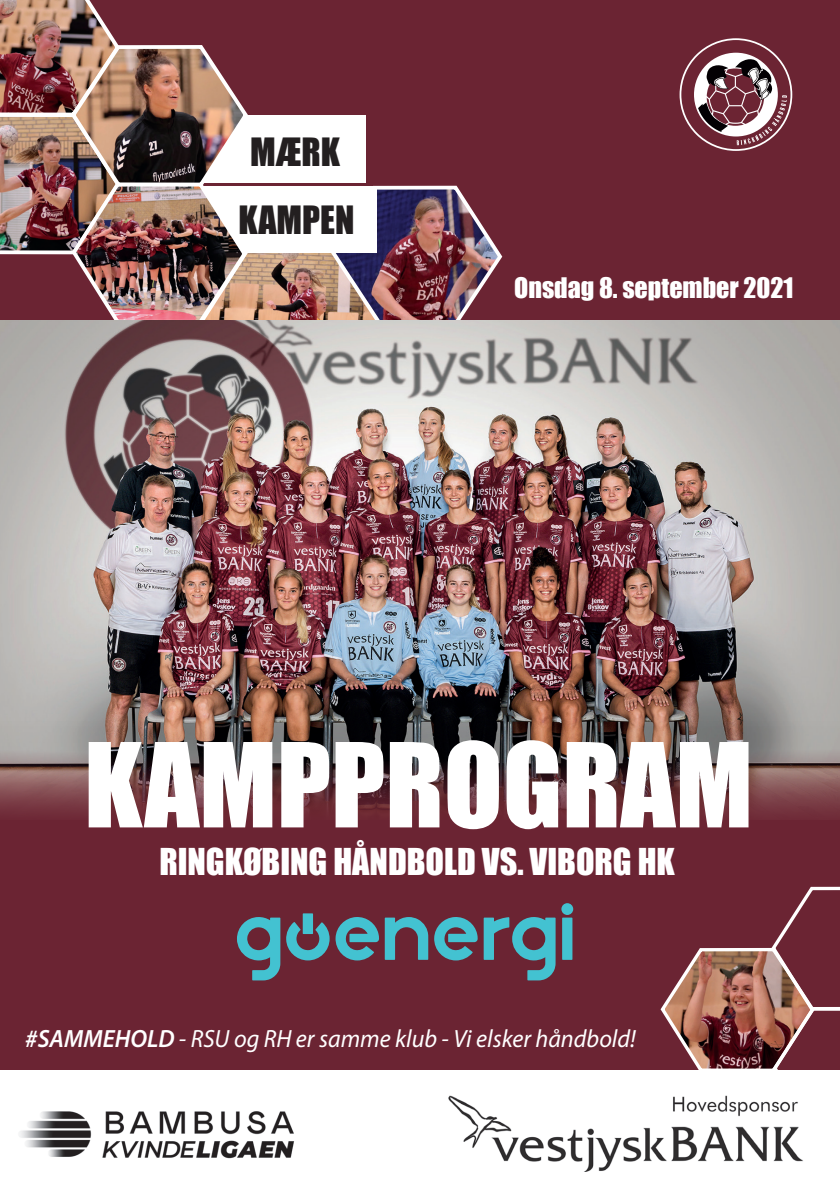
<style>
.page{position:relative;width:840px;height:1191px;background:#fff}
.page>*{position:absolute;margin:0;border:0;box-sizing:border-box;transform-origin:0 0}
.t1{font:108px "Impact";color:#fff}
.t2{font:35.8px "Impact";color:#231f20}
.t3{font:34px "Impact";color:#fff}
.t4{font:26px "Impact";color:#fff}
.t5{font:italic 25px "Myriad Pro";color:#fff}
.s1{font-weight:600}
</style>
<div class="page">
<div style="left:0;top:0;width:839px;height:1070px;background:#6b2433"></div>
<img style="left:0;top:320px;width:839px;height:400px">
<svg style="left:0;top:720px;width:839px;height:220px;background:#68353e"></svg>
<svg style="left:658px;top:883px;width:181px;height:187px;background:#824548"></svg>
<img style="left:19px;top:1111px;width:275px;height:48px">
<svg style="left:679px;top:38px;width:112px;height:113px"></svg>
<img style="left:448px;top:1095px;width:355px;height:76px">
<img style="left:0;top:0;width:504px;height:396px">
<div style="left:302px;top:913px;width:11px;height:21px;background:#43c2d1"></div>
<div style="left:562px;top:917px;width:10px;height:43px;background:#43c2d1"></div>
<svg style="left:237px;top:917px;width:43px;height:63px;background:#537e8d"></svg>
<svg style="left:483px;top:917px;width:72px;height:63px;background:#586e7d"></svg>
<svg style="left:335px;top:916px;width:142px;height:44px;background:#557887"></svg>
<div style="left:561px;top:903px;width:12px;height:12px;background:#43c2d1;border-radius:50%"></div>
<svg style="left:286px;top:922px;width:43px;height:38px;background:#53808f"></svg>
<h2 class="t2" style="left:250px;top:124px;width:91px">MÆRK</h2>
<h2 class="t2" style="left:238px;top:192px;width:117px">KAMPEN</h2>
<p class="t4" style="left:514px;top:267px;width:280px">Onsdag 8. september 2021</p>
<h1 class="t1" style="left:84px;top:701px;width:670px">KAMPPROGRAM</h1>
<h3 class="t3" style="left:159px;top:835px;width:516px">RINGKØBING HÅNDBOLD VS. VIBORG HK</h3>
<p class="t5" style="left:25px;top:1023px;width:611px"><span class="s1">#SAMMEHOLD</span> - RSU og RH er samme klub - Vi elsker håndbold!</p>
</div>
